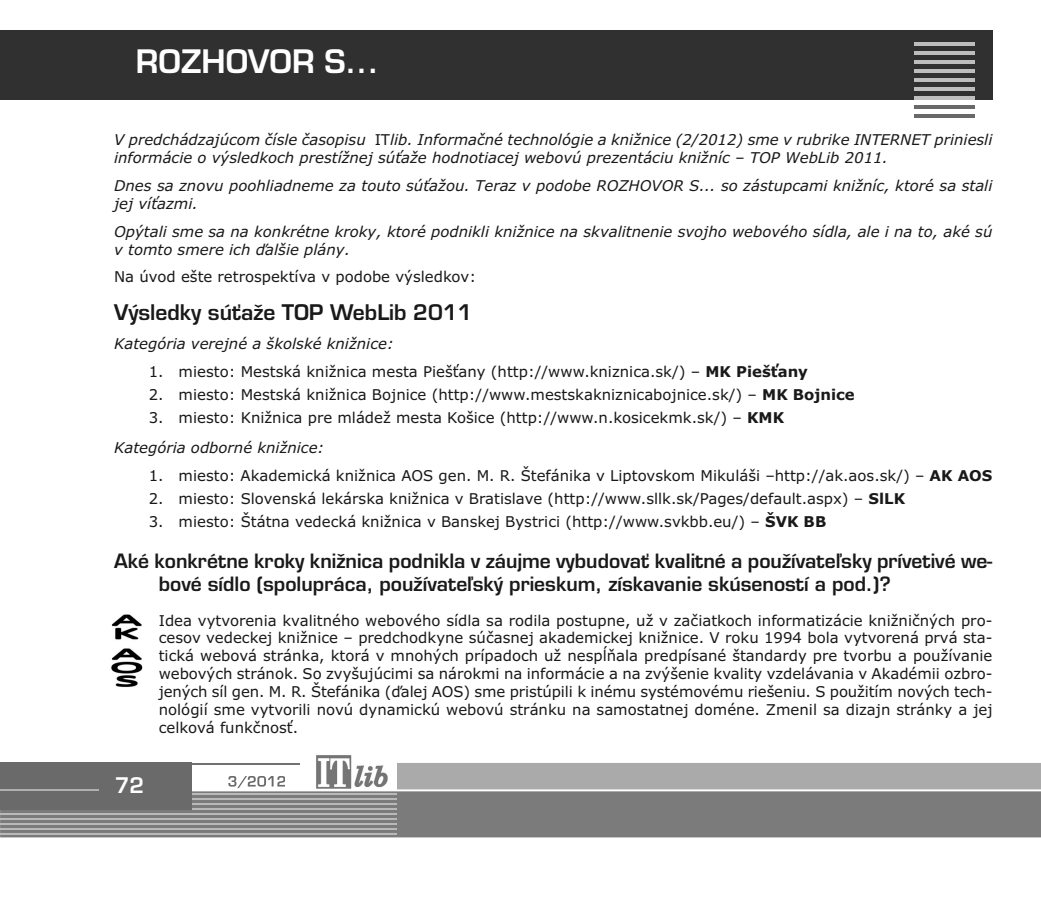
<style>
.page{position:relative;width:1041px;height:920px;background:#fff}
.page>*{position:absolute;margin:0;border:0;box-sizing:border-box;transform-origin:0 0}
.t1{font:31.5px "Euromode CE Bold";color:#fff}
.t2{font:21px "Euromode CE Bold";color:#191919}
.t3{font:21px "Euromode CE Bold";color:#fff}
.t4{font:19.25px/23.1px "Euromode CE Bold";color:#191919}
.t5{font:14.88px/17.8px "Verdana";color:#191919}
.t6{font:italic 14.88px/17.8px "Verdana";color:#191919}
.s1{font-style:normal}
.s2{font-weight:700}
.s3{font-style:italic}
</style>
<div class="page">
<div style="left:397px;top:763px;width:644px;height:26px;background:#aaa"></div>
<svg style="left:0;top:790px;width:1041px;height:47px;background:#838383"></svg>
<hr style="left:191px;top:762px;width:109px;height:2px;background:#717171">
<img style="left:316px;top:755px;width:71px;height:34px">
<svg style="left:228px;top:776px;width:57px;height:11px"></svg>
<hr style="left:0;top:832px;width:396px;height:2px;background:#b9b9b9">
<hr style="left:0;top:827px;width:396px;height:2px;background:#b9b9b9">
<hr style="left:0;top:822px;width:396px;height:2px;background:#b9b9b9">
<hr style="left:0;top:817px;width:396px;height:2px;background:#b9b9b9">
<hr style="left:0;top:812px;width:396px;height:2px;background:#b9b9b9">
<hr style="left:0;top:807px;width:396px;height:2px;background:#b9b9b9">
<hr style="left:0;top:802px;width:396px;height:2px;background:#b9b9b9">
<hr style="left:0;top:797px;width:396px;height:2px;background:#b9b9b9">
<hr style="left:0;top:792px;width:396px;height:2px;background:#b9b9b9">
<div style="left:0;top:762px;width:191px;height:47px;background:#6a6a6a"></div>
<hr style="left:0;top:788px;width:98px;height:2px;background:#b0b0b0">
<div style="left:0;top:30px;width:992px;height:69px;background:#303030"></div>
<hr style="left:913px;top:42px;width:61px;height:4px;background:#bdbdbd">
<hr style="left:913px;top:51px;width:61px;height:4px;background:#bdbdbd">
<hr style="left:913px;top:60px;width:61px;height:4px;background:#bdbdbd">
<hr style="left:913px;top:69px;width:61px;height:4px;background:#bdbdbd">
<hr style="left:913px;top:78px;width:61px;height:4px;background:#bdbdbd">
<hr style="left:913px;top:87px;width:61px;height:3px;background:#bdbdbd">
<hr style="left:913px;top:96px;width:61px;height:3px;background:#bdbdbd">
<hr style="left:913px;top:105px;width:61px;height:3px;background:#696969">
<hr style="left:913px;top:114px;width:61px;height:3px;background:#696969">
<img style="left:111px;top:614px;width:32px;height:73px">
<h1 class="t1" style="left:136px;top:43px;width:245px">ROZHOVOR S...</h1>
<p class="t6" style="left:114px;top:131px;width:880px">V predchádzajúcom čísle časopisu <span class="s1">IT</span>lib. Informačné technológie a knižnice (2/2012) sme v rubrike INTERNET priniesli informácie o výsledkoch prestížnej súťaže hodnotiacej webovú prezentáciu knižníc – TOP WebLib 2011.</p>
<p class="t6" style="left:114px;top:177px;width:880px">Dnes sa znovu poohliadneme za touto súťažou. Teraz v podobe ROZHOVOR S... so zástupcami knižníc, ktoré sa stali jej víťazmi.</p>
<p class="t6" style="left:114px;top:223px;width:880px">Opýtali sme sa na konkrétne kroky, ktoré podnikli knižnice na skvalitnenie svojho webového sídla, ale i na to, aké sú v tomto smere ich ďalšie plány.</p>
<p class="t5" style="left:114px;top:268px;width:363px">Na úvod ešte retrospektíva v podobe výsledkov:</p>
<h2 class="t2" style="left:114px;top:299px;width:360px">Výsledky súťaže TOP WebLib 2011</h2>
<p class="t6" style="left:114px;top:335px;width:281px">Kategória verejné a školské knižnice:</p>
<p class="t5" style="left:149px;top:363px;width:660px">1. miesto: Mestská knižnica mesta Piešťany (http://www.kniznica.sk/) – <span class="s2">MK Piešťany</span></p>
<p class="t5" style="left:149px;top:386px;width:707px">2. miesto: Mestská knižnica Bojnice (http://www.mestskakniznicabojnice.sk/) – <span class="s2">MK Bojnice</span></p>
<p class="t5" style="left:114px;top:402px;width:671px;line-height:30.3px;text-indent:35px">3. miesto: Knižnica pre mládež mesta Košice (http://www.n.kosicekmk.sk/) – <span class="s2">KMK<br></span><span class="s3">Kategória odborné knižnice:</span></p>
<p class="t5" style="left:149px;top:466px;width:845px">1. miesto: Akademická knižnica AOS gen. M. R. Štefánika v Liptovskom Mikuláši –http://ak.aos.sk/) – <span class="s2">AK AOS</span></p>
<p class="t5" style="left:149px;top:489px;width:758px">2. miesto: Slovenská lekárska knižnica v Bratislave (http://www.sllk.sk/Pages/default.aspx) – <span class="s2">SlLK</span></p>
<p class="t5" style="left:149px;top:512px;width:679px">3. miesto: Štátna vedecká knižnica v Banskej Bystrici (http://www.svkbb.eu/) – <span class="s2">ŠVK BB</span></p>
<p class="t4" style="left:159px;top:548px;width:835px;text-indent:-45px">Aké konkrétne kroky knižnica podnikla v záujme vybudovať kvalitné a používateľsky prívetivé we&shy;bové sídlo (spolupráca, používateľský prieskum, získavanie skúseností a pod.)?</p>
<p class="t5" style="left:159px;top:611px;width:835px;text-align:justify">Idea vytvorenia kvalitného webového sídla sa rodila postupne, už v začiatkoch informatizácie knižničných pro&shy;cesov vedeckej knižnice – predchodkyne súčasnej akademickej knižnice. V roku 1994 bola vytvorená prvá sta&shy;tická webová stránka, ktorá v mnohých prípadoch už nespĺňala predpísané štandardy pre tvorbu a používanie webových stránok. So zvyšujúcimi sa nárokmi na informácie a na zvýšenie kvality vzdelávania v Akadémii ozbro&shy;jených síl gen. M. R. Štefánika (ďalej AOS) sme pristúpili k inému systémovému riešeniu. S použitím nových tech&shy;nológií sme vytvorili novú dynamickú webovú stránku na samostatnej doméne. Zmenil sa dizajn stránky a jej celková funkčnosť.</p>
<h2 class="t3" style="left:115px;top:772px;width:31px">72</h2>
</div>
